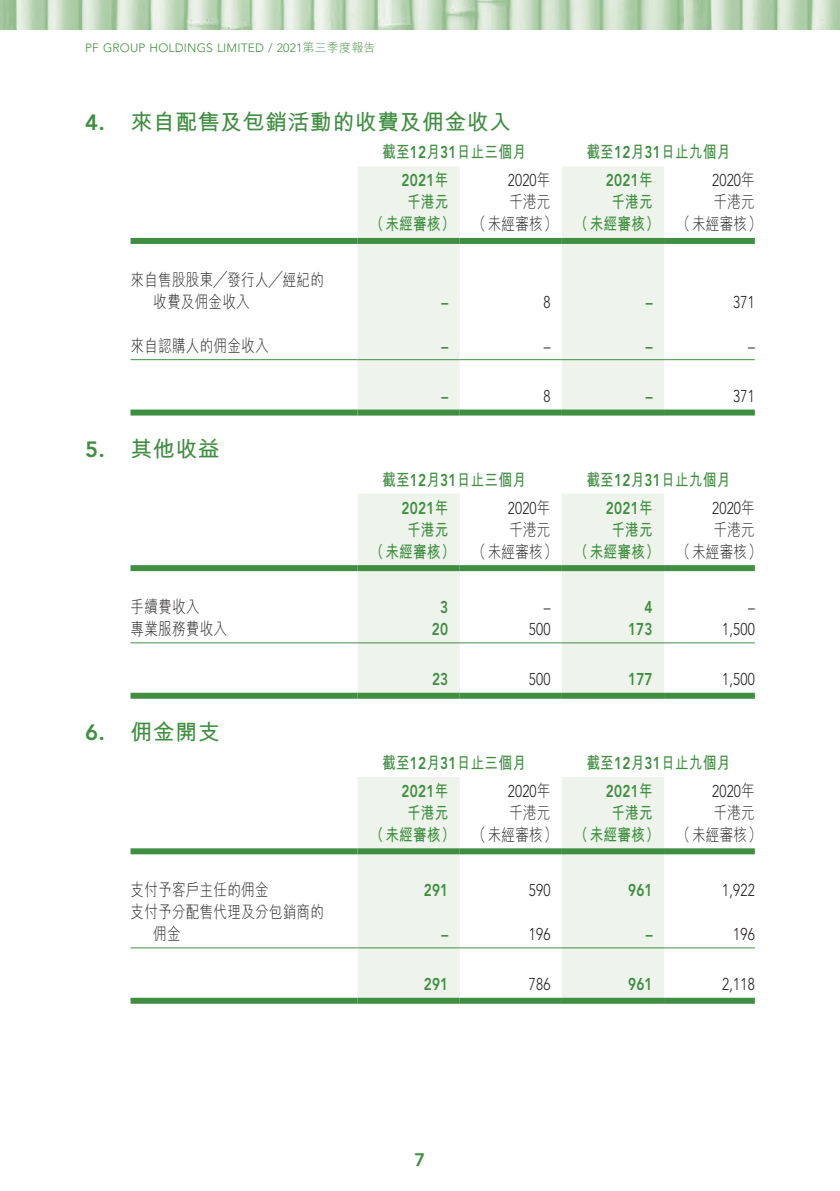
<style>
.page{position:relative;width:840px;height:1191px;background:#fff}
.page>*{position:absolute;margin:0;border:0;box-sizing:border-box;transform-origin:0 0}
.t1{font:700 22px "M Hei HK";letter-spacing:.02em;color:#408e42}
.t2{font:800 18px "Avenir LT Std";color:#408e42}
.t3{font:300 17px/22px "M Hei HK";letter-spacing:.015em;color:#231f20;scale:.8 1}
.t4{font:700 17px "M Hei HK";letter-spacing:.02em;color:#408e42;scale:.8 1}
.t5{font:300 17px "Avenir LT Std";letter-spacing:.015em;color:#231f20;scale:.8 1}
.t6{font:800 17px "Avenir LT Std";letter-spacing:.02em;color:#408e42;scale:.8 1}
.t7{font:300 12px "Avenir LT Std";letter-spacing:.015em;color:#408e42}
.s1{font-family:"M Hei HK"}
.s2{font-family:"Avenir LT Std";font-weight:800}
.s3{font-family:"M Hei HK";font-weight:700}
.s4{font-weight:700;color:#408e42}
</style>
<div class="page">
<img style="left:0;top:0;width:839px;height:29px">
<svg style="left:357px;top:167px;width:306px;height:242px;fill:#eef3eb"></svg>
<div style="left:130px;top:238px;width:227px;height:6px;background:#408e42"></div>
<div style="left:357px;top:238px;width:102px;height:6px;background:#408e42"></div>
<div style="left:459px;top:238px;width:102px;height:6px;background:#408e42"></div>
<div style="left:561px;top:238px;width:102px;height:6px;background:#408e42"></div>
<div style="left:663px;top:238px;width:91px;height:6px;background:#408e42"></div>
<hr style="left:130px;top:359px;width:227px;height:1px;background:#408e42">
<hr style="left:357px;top:359px;width:102px;height:1px;background:#408e42">
<hr style="left:459px;top:359px;width:102px;height:1px;background:#408e42">
<hr style="left:561px;top:359px;width:102px;height:1px;background:#408e42">
<hr style="left:663px;top:359px;width:91px;height:1px;background:#408e42">
<div style="left:130px;top:409px;width:227px;height:6px;background:#408e42"></div>
<div style="left:357px;top:409px;width:102px;height:6px;background:#408e42"></div>
<div style="left:459px;top:409px;width:102px;height:6px;background:#408e42"></div>
<div style="left:561px;top:409px;width:102px;height:6px;background:#408e42"></div>
<div style="left:663px;top:409px;width:91px;height:6px;background:#408e42"></div>
<svg style="left:357px;top:494px;width:306px;height:198px;fill:#eef3eb"></svg>
<div style="left:130px;top:565px;width:227px;height:6px;background:#408e42"></div>
<div style="left:357px;top:565px;width:102px;height:6px;background:#408e42"></div>
<div style="left:459px;top:565px;width:102px;height:6px;background:#408e42"></div>
<div style="left:561px;top:565px;width:102px;height:6px;background:#408e42"></div>
<div style="left:663px;top:565px;width:91px;height:6px;background:#408e42"></div>
<hr style="left:130px;top:642px;width:227px;height:1px;background:#408e42">
<hr style="left:357px;top:642px;width:102px;height:1px;background:#408e42">
<hr style="left:459px;top:642px;width:102px;height:1px;background:#408e42">
<hr style="left:561px;top:642px;width:102px;height:1px;background:#408e42">
<hr style="left:663px;top:642px;width:91px;height:1px;background:#408e42">
<div style="left:130px;top:692px;width:227px;height:6px;background:#408e42"></div>
<div style="left:357px;top:692px;width:102px;height:6px;background:#408e42"></div>
<div style="left:459px;top:692px;width:102px;height:6px;background:#408e42"></div>
<div style="left:561px;top:692px;width:102px;height:6px;background:#408e42"></div>
<div style="left:663px;top:692px;width:91px;height:6px;background:#408e42"></div>
<svg style="left:357px;top:777px;width:306px;height:220px;fill:#eef3eb"></svg>
<div style="left:130px;top:848px;width:227px;height:6px;background:#408e42"></div>
<div style="left:357px;top:848px;width:102px;height:6px;background:#408e42"></div>
<div style="left:459px;top:848px;width:102px;height:6px;background:#408e42"></div>
<div style="left:561px;top:848px;width:102px;height:6px;background:#408e42"></div>
<div style="left:663px;top:848px;width:91px;height:6px;background:#408e42"></div>
<hr style="left:130px;top:947px;width:227px;height:1px;background:#408e42">
<hr style="left:357px;top:947px;width:102px;height:1px;background:#408e42">
<hr style="left:459px;top:947px;width:102px;height:1px;background:#408e42">
<hr style="left:561px;top:947px;width:102px;height:1px;background:#408e42">
<hr style="left:663px;top:947px;width:91px;height:1px;background:#408e42">
<div style="left:130px;top:997px;width:227px;height:6px;background:#408e42"></div>
<div style="left:357px;top:997px;width:102px;height:6px;background:#408e42"></div>
<div style="left:459px;top:997px;width:102px;height:6px;background:#408e42"></div>
<div style="left:561px;top:997px;width:102px;height:6px;background:#408e42"></div>
<div style="left:663px;top:997px;width:91px;height:6px;background:#408e42"></div>
<p class="t7" style="left:85px;top:40px;width:292px">PF GROUP HOLDINGS LIMITED / 2021<span class="s1">第三季度報告</span></p>
<p class="t1" style="left:85px;top:106px;width:427px"><span class="s2">4.</span> 來自配售及包銷活動的收費及佣金收入</p>
<p class="t4" style="left:382px;top:140px;width:181px">截至<span class="s2">12</span>月<span class="s2">31</span>日止三個月</p>
<p class="t4" style="left:586px;top:140px;width:181px">截至<span class="s2">12</span>月<span class="s2">31</span>日止九個月</p>
<p class="t6" style="left:401px;top:170px;width:60px">2021<span class="s3">年</span></p>
<p class="t5" style="left:507px;top:170px;width:55px">2020<span class="s1">年</span></p>
<p class="t6" style="left:605px;top:170px;width:60px">2021<span class="s3">年</span></p>
<p class="t5" style="left:711px;top:170px;width:55px">2020<span class="s1">年</span></p>
<p class="t4" style="left:407px;top:190px;width:53px">千港元</p>
<p class="t3" style="left:509px;top:190px;width:53px">千港元</p>
<p class="t4" style="left:611px;top:190px;width:53px">千港元</p>
<p class="t3" style="left:370px;top:190px;width:490px;text-indent:343px">千港元<span class="s4">（未經審核）</span> （未經審核） <span class="s4">（未經審核）</span> （未經審核）</p>
<p class="t3" style="left:153px;top:268px;width:215px;text-indent:-23px">來自售股股東╱發行人╱經紀的收費及佣金收入</p>
<p class="t6" style="left:441px;top:292px;width:10px">–</p>
<p class="t5" style="left:543px;top:292px;width:10px">8</p>
<p class="t6" style="left:645px;top:292px;width:10px">–</p>
<p class="t5" style="left:732px;top:292px;width:29px">371</p>
<p class="t3" style="left:130px;top:334px;width:174px">來自認購人的佣金收入</p>
<p class="t6" style="left:441px;top:336px;width:10px">–</p>
<p class="t5" style="left:543px;top:336px;width:10px">–</p>
<p class="t6" style="left:645px;top:336px;width:10px">–</p>
<p class="t5" style="left:747px;top:336px;width:10px">–</p>
<p class="t1" style="left:85px;top:433px;width:136px"><span class="s2">5.</span> 其他收益</p>
<p class="t6" style="left:441px;top:386px;width:10px">–</p>
<p class="t5" style="left:543px;top:386px;width:10px">8</p>
<p class="t6" style="left:645px;top:386px;width:10px">–</p>
<p class="t5" style="left:732px;top:386px;width:29px">371</p>
<p class="t4" style="left:382px;top:467px;width:181px">截至<span class="s2">12</span>月<span class="s2">31</span>日止三個月</p>
<p class="t4" style="left:586px;top:467px;width:181px">截至<span class="s2">12</span>月<span class="s2">31</span>日止九個月</p>
<p class="t6" style="left:401px;top:497px;width:60px">2021<span class="s3">年</span></p>
<p class="t5" style="left:507px;top:498px;width:55px">2020<span class="s1">年</span></p>
<p class="t6" style="left:605px;top:497px;width:60px">2021<span class="s3">年</span></p>
<p class="t5" style="left:711px;top:498px;width:55px">2020<span class="s1">年</span></p>
<p class="t4" style="left:407px;top:517px;width:53px">千港元</p>
<p class="t3" style="left:509px;top:518px;width:53px">千港元</p>
<p class="t4" style="left:611px;top:517px;width:53px">千港元</p>
<p class="t3" style="left:370px;top:518px;width:490px;text-indent:343px">千港元<span class="s4">（未經審核）</span> （未經審核） <span class="s4">（未經審核）</span> （未經審核）</p>
<p class="t3" style="left:130px;top:595px;width:88px">手續費收入</p>
<p class="t6" style="left:440px;top:597px;width:12px">3</p>
<p class="t5" style="left:543px;top:597px;width:10px">–</p>
<p class="t6" style="left:644px;top:597px;width:12px">4</p>
<p class="t5" style="left:747px;top:597px;width:10px">–</p>
<p class="t3" style="left:130px;top:617px;width:122px">專業服務費收入</p>
<p class="t6" style="left:431px;top:619px;width:22px">20</p>
<p class="t5" style="left:528px;top:619px;width:29px">500</p>
<p class="t6" style="left:627px;top:619px;width:32px">173</p>
<p class="t5" style="left:721px;top:619px;width:42px">1,500</p>
<p class="t6" style="left:432px;top:669px;width:22px">23</p>
<p class="t5" style="left:528px;top:669px;width:29px">500</p>
<p class="t6" style="left:627px;top:669px;width:32px">177</p>
<p class="t5" style="left:721px;top:669px;width:42px">1,500</p>
<p class="t1" style="left:85px;top:716px;width:136px"><span class="s2">6.</span> 佣金開支</p>
<p class="t4" style="left:382px;top:750px;width:181px">截至<span class="s2">12</span>月<span class="s2">31</span>日止三個月</p>
<p class="t4" style="left:586px;top:750px;width:181px">截至<span class="s2">12</span>月<span class="s2">31</span>日止九個月</p>
<p class="t6" style="left:401px;top:781px;width:60px">2021<span class="s3">年</span></p>
<p class="t5" style="left:507px;top:781px;width:55px">2020<span class="s1">年</span></p>
<p class="t6" style="left:605px;top:781px;width:60px">2021<span class="s3">年</span></p>
<p class="t5" style="left:711px;top:781px;width:55px">2020<span class="s1">年</span></p>
<p class="t4" style="left:407px;top:800px;width:53px">千港元</p>
<p class="t3" style="left:509px;top:801px;width:53px">千港元</p>
<p class="t4" style="left:611px;top:800px;width:53px">千港元</p>
<p class="t3" style="left:370px;top:801px;width:490px;text-indent:343px">千港元<span class="s4">（未經審核）</span> （未經審核） <span class="s4">（未經審核）</span> （未經審核）</p>
<p class="t3" style="left:130px;top:878px;width:174px">支付予客戶主任的佣金</p>
<p class="t6" style="left:423px;top:880px;width:32px">291</p>
<p class="t5" style="left:528px;top:880px;width:29px">590</p>
<p class="t6" style="left:627px;top:880px;width:32px">961</p>
<p class="t5" style="left:721px;top:880px;width:42px">1,922</p>
<p class="t3" style="left:153px;top:900px;width:215px;text-indent:-23px">支付予分配售代理及分包銷商的佣金</p>
<p class="t6" style="left:441px;top:924px;width:10px">–</p>
<p class="t5" style="left:528px;top:924px;width:29px">196</p>
<p class="t6" style="left:645px;top:924px;width:10px">–</p>
<p class="t5" style="left:732px;top:924px;width:29px">196</p>
<p class="t6" style="left:423px;top:974px;width:32px">291</p>
<p class="t5" style="left:528px;top:974px;width:29px">786</p>
<p class="t6" style="left:627px;top:974px;width:32px">961</p>
<p class="t5" style="left:721px;top:974px;width:42px">2,118</p>
<p class="t2" style="left:414px;top:1149px;width:12px">7</p>
</div>
